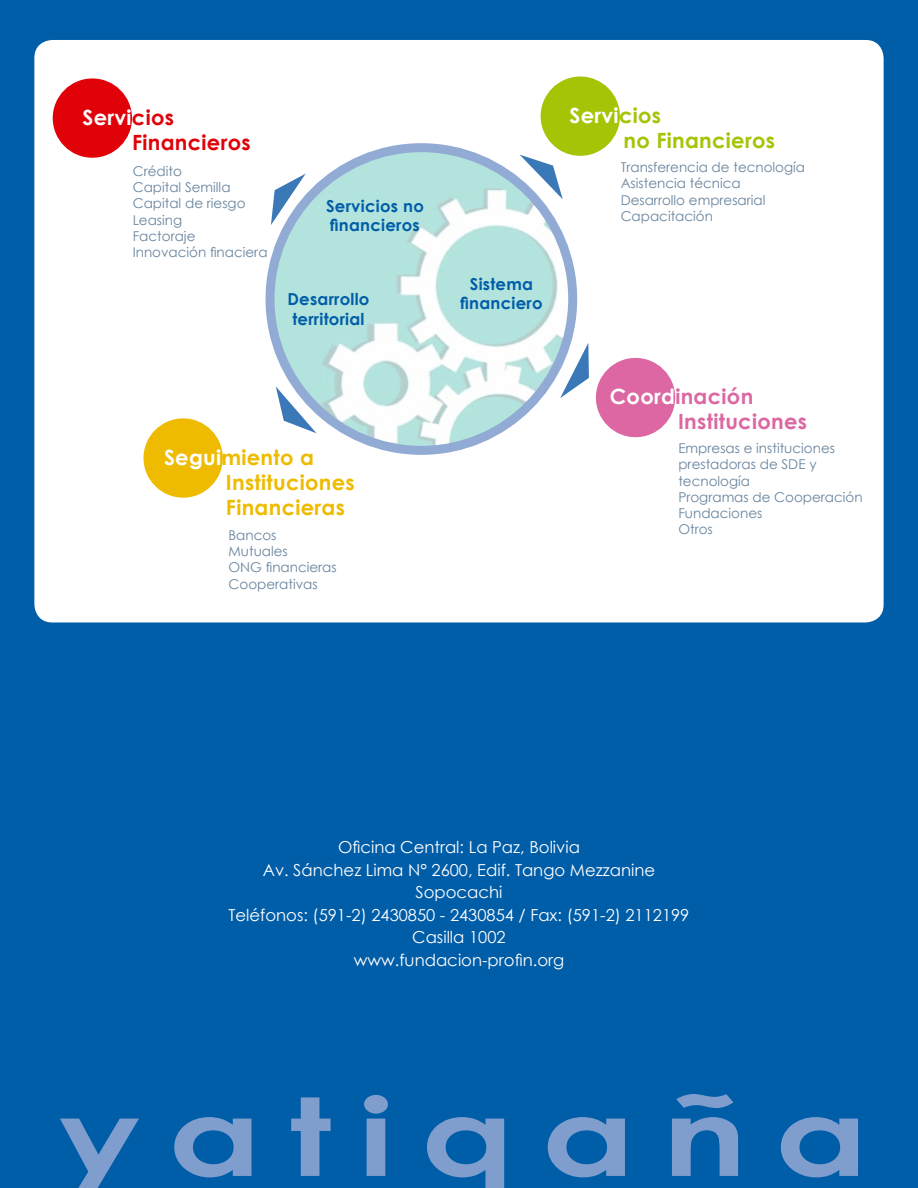
<style>
.page{position:relative;width:918px;height:1188px;background:#005da8}
.page>*{position:absolute;margin:0;border:0;box-sizing:border-box;transform-origin:0 0}
.t1{font:700 21px/25.2px "Century Gothic";letter-spacing:.015em;color:#eb0}
.t2{font:700 21px/25.2px "Century Gothic";letter-spacing:.015em;color:#dc67a2}
.t3{font:700 21px/25.2px "Century Gothic";letter-spacing:.015em;color:#a4c405}
.t4{font:700 21px/25.2px "Century Gothic";letter-spacing:.015em;color:#e00109}
.t5{font:16.5px/22.5px "Century Gothic";color:#fff;text-align:center}
.t6{font:700 16.5px/19.8px "Century Gothic";letter-spacing:.015em;color:#005da8;text-align:center}
.t7{font:13.5px/16.2px "Century Gothic";color:#68849e}
.s1{color:#fff}
</style>
<div class="page">
<div style="left:34px;top:40px;width:850px;height:582px;background:#fff;border-radius:18px"></div>
<svg style="left:60px;top:1094px;width:798px;height:94px"></svg>
<img style="left:270px;top:148px;width:303px;height:302px">
<div style="left:266px;top:143px;width:311px;height:312px;border:9px solid #91abd5;border-radius:50%"></div>
<div style="left:53px;top:78px;width:79px;height:80px;background:#e00109;border-radius:50%"></div>
<div style="left:541px;top:77px;width:79px;height:79px;background:#a4c405;border-radius:50%"></div>
<div style="left:144px;top:418px;width:79px;height:80px;background:#eb0;border-radius:50%"></div>
<div style="left:596px;top:358px;width:79px;height:79px;background:#dc67a2;border-radius:50%"></div>
<svg style="left:520px;top:155px;width:43px;height:44px"></svg>
<svg style="left:271px;top:174px;width:35px;height:51px"></svg>
<svg style="left:560px;top:343px;width:29px;height:55px"></svg>
<svg style="left:276px;top:386px;width:41px;height:47px"></svg>
<h1 class="t4" style="left:132px;top:104px;width:120px;text-indent:-50px"><span class="s1">Servi</span>cios<br>Financieros</h1>
<p class="t7" style="left:133px;top:163px;width:136px">Crédito<br>Capital Semilla<br>Capital de riesgo<br>Leasing<br>Factoraje<br>Innovación finaciera</p>
<p class="t6" style="left:326px;top:195px;width:99px;text-align:left">Servicios no financieros</p>
<p class="t6" style="left:287px;top:289px;width:84px">Desarrollo territorial</p>
<p class="t6" style="left:460px;top:273px;width:84px">Sistema financiero</p>
<h1 class="t3" style="left:624px;top:102px;width:153px;text-indent:-54px"><span class="s1">Servi</span>cios<br>no Financieros</h1>
<p class="t7" style="left:621px;top:159px;width:186px">Transferencia de tecnología<br>Asistencia técnica<br>Desarrollo empresarial<br>Capacitación</p>
<h1 class="t2" style="left:678px;top:383px;width:130px;text-indent:-68px"><span class="s1">Coord</span>inación<br>Instituciones</h1>
<h1 class="t1" style="left:226px;top:443px;width:130px;text-indent:-62px"><span class="s1">Segui</span>miento a<br>Instituciones<br>Financieras</h1>
<p class="t7" style="left:678px;top:440px;width:186px">Empresas e instituciones prestadoras de SDE y tecnología<br>Programas de Cooperación<br>Fundaciones<br>Otros</p>
<p class="t7" style="left:229px;top:527px;width:110px">Bancos<br>Mutuales<br>ONG financieras<br>Cooperativas</p>
<p class="t5" style="left:228px;top:836px;width:463px">Oficina Central: La Paz, Bolivia<br>Av. Sánchez Lima N° 2600, Edif. Tango Mezzanine<br>Sopocachi<br>Teléfonos: (591-2) 2430850 - 2430854 / Fax: (591-2) 2112199<br>Casilla 1002<br>www.fundacion-profin.org</p>
</div>
